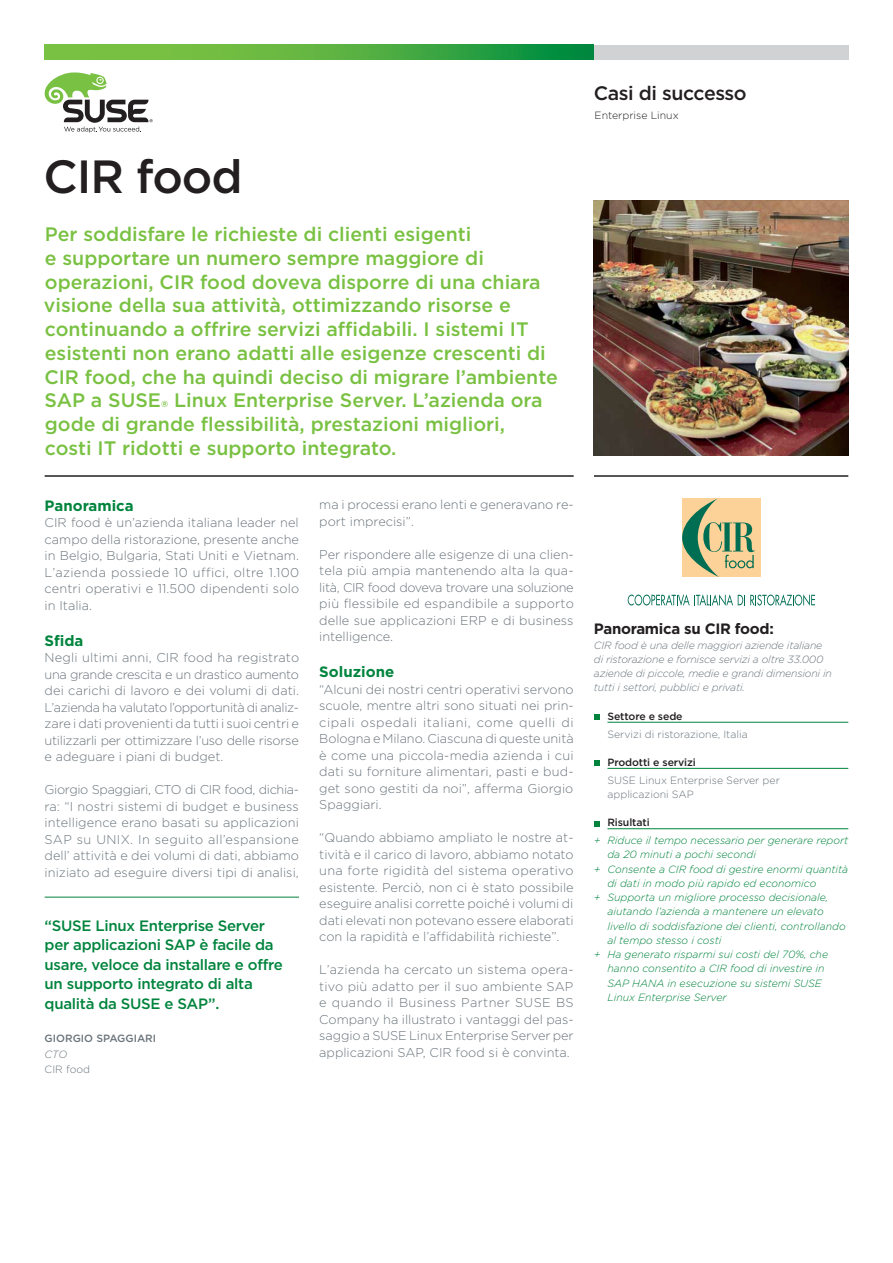
<style>
.page{position:relative;width:893px;height:1263px;background:#fff}
.page>*{position:absolute;margin:0;border:0;box-sizing:border-box;transform-origin:0 0}
.headline_bold_32_33{font:500 46.5px "Gotham";letter-spacing:-.02em;color:#231f20}
.intro1_bold_13_16{font:500 19.5px/23.9px "Gotham";color:#79c142}
.name_-_collateral_pi{font:500 19.5px "Gotham";letter-spacing:-.02em;color:#231f20}
.subhead1_10_13{font:500 15px/19.5px "Gotham";letter-spacing:-.02em;color:#00843d}
.subhead_10_13-green{font:700 15px "Gotham";color:#00843d}
.subhead_10_13-black{font:700 15px "Gotham";letter-spacing:-.02em;color:#231f20}
.body1{font:300 12.75px/16.5px "Gotham";color:#6a747b;text-align:justify}
.caption_7_9_5_italic{font:italic 300 10.5px/14.2px "Gotham";color:#00843d}
.caption_7_9_5_italic-2{font:italic 300 10.5px/14.2px "Gotham";letter-spacing:-.015em;color:#6a747b}
.caption_7_9_5-grey{font:300 10.5px/14.2px "Gotham";color:#6a747b}
.caption_7_9_5_rule_b{font:500 10.5px "Gotham";letter-spacing:-.01em;color:#231f20}
.quote_name_7_11-grey{font:500 10.5px "Gotham";color:#6a747b}
.caption_7pt{font:300 10.5px "Gotham";color:#231f20}
.subhead2_7_5_11{font:300 10.5px "Gotham";color:#6a747b}
.quote_title_7_11_ita{font:italic 300 10.5px "Gotham";color:#6a747b}
.intro1_bold_13_16-2{font:700 8.7px "Gotham";color:#79c142}
</style>
<div class="page">
<hr style="left:45px;top:475px;width:529px;height:2px;background:#231f20">
<hr style="left:594px;top:475px;width:254px;height:2px;background:#231f20">
<img style="left:594px;top:201px;width:254px;height:254px">
<hr style="left:607px;top:722px;width:241px;height:1px;background:#00843d">
<hr style="left:607px;top:768px;width:241px;height:1px;background:#00843d">
<hr style="left:607px;top:828px;width:241px;height:1px;background:#00843d">
<svg style="left:594px;top:715px;width:5px;height:5px"></svg>
<svg style="left:594px;top:761px;width:5px;height:5px"></svg>
<svg style="left:594px;top:821px;width:5px;height:5px"></svg>
<div style="left:594px;top:45px;width:254px;height:14px;background:#d1d2d4"></div>
<svg style="left:45px;top:45px;width:549px;height:14px"></svg>
<svg style="left:44px;top:72px;width:109px;height:61px"></svg>
<hr style="left:45px;top:897px;width:254px;height:1px;background:#00843d">
<svg style="left:628px;top:594px;width:187px;height:12px"></svg>
<div style="left:682px;top:499px;width:79px;height:78px;background:#fdd299"></div>
<svg style="left:682px;top:499px;width:73px;height:78px"></svg>
<p class="headline_bold_32_33" style="left:43px;top:150px;width:201px">CIR food</p>
<p class="intro1_bold_13_16" style="left:44px;top:222px;width:515px">Per soddisfare le richieste di clienti esigenti<br>e supportare un numero sempre maggiore di operazioni, CIR food doveva disporre di una chiara visione della sua attività, ottimizzando risorse e continuando a offrire servizi affidabili. I sistemi IT esistenti non erano adatti alle esigenze crescenti di CIR food, che ha quindi deciso di migrare l’ambiente SAP a SUSE</p>
<p class="intro1_bold_13_16" style="left:45px;top:388px;width:499px;text-indent:129px">Linux Enterprise Server. L’azienda ora gode di grande flessibilità, prestazioni migliori, costi IT ridotti e supporto integrato.</p>
<p class="intro1_bold_13_16-2" style="left:161px;top:399px;width:9px">®</p>
<p class="subhead_10_13-green" style="left:45px;top:497px;width:91px">Panoramica</p>
<p class="body1" style="left:45px;top:514px;width:256px">CIR food è un’azienda italiana leader nel campo della ristorazione, presente anche in Belgio, Bulgaria, Stati Uniti e Vietnam.<br>L’azienda possiede 10 uffici, oltre 1.100 centri operativi e 11.500 dipendenti solo in Italia.</p>
<p class="subhead_10_13-green" style="left:45px;top:632px;width:40px">Sfida</p>
<p class="body1" style="left:45px;top:649px;width:256px">Negli ultimi anni, CIR food ha registrato una grande crescita e un drastico aumento dei carichi di lavoro e dei volumi di dati.<br>L’azienda ha valutato l’opportunità di analiz&shy;zare i dati provenienti da tutti i suoi centri e utilizzarli per ottimizzare l’uso delle risorse e adeguare i piani di budget.</p>
<p class="body1" style="left:45px;top:781px;width:256px;text-align:left">Giorgio Spaggiari, CTO di CIR food, dichia&shy;ra: “I nostri sistemi di budget e business intelligence erano basati su applicazioni SAP su UNIX. In seguito all’espansione dell’ attività e dei volumi di dati, abbiamo iniziato ad eseguire diversi tipi di analisi,</p>
<p class="subhead1_10_13" style="left:45px;top:915px;width:240px">“SUSE Linux Enterprise Server per applicazioni SAP è facile da usare, veloce da installare e offre un supporto integrato di alta qualità da SUSE e SAP”.</p>
<p class="quote_name_7_11-grey" style="left:45px;top:1032px;width:113px">GIORGIO SPAGGIARI</p>
<p class="quote_title_7_11_ita" style="left:45px;top:1049px;width:24px">CTO</p>
<p class="subhead2_7_5_11" style="left:45px;top:1063px;width:47px">CIR food</p>
<p class="body1" style="left:319px;top:496px;width:256px">ma i processi erano lenti e generavano re&shy;port imprecisi”.</p>
<p class="body1" style="left:319px;top:546px;width:256px;text-align:left">Per rispondere alle esigenze di una clien&shy;tela più ampia mantenendo alta la qua-- lità, CIR food doveva trovare una soluzione più flessibile ed espandibile a supporto delle sue applicazioni ERP e di business intelligence.</p>
<p class="subhead_10_13-green" style="left:319px;top:663px;width:76px">Soluzione</p>
<p class="body1" style="left:319px;top:681px;width:256px">“Alcuni dei nostri centri operativi servono scuole, mentre altri sono situati nei prin&shy;cipali ospedali italiani, come quelli di Bologna e Milano. Ciascuna di queste unità è come una piccola-media azienda i cui dati su forniture alimentari, pasti e bud&shy;get sono gestiti da noi”, afferma Giorgio Spaggiari.</p>
<p class="body1" style="left:319px;top:829px;width:256px">“Quando abbiamo ampliato le nostre at&shy;tività e il carico di lavoro, abbiamo notato una forte rigidità del sistema operativo esistente. Perciò, non ci è stato possibile eseguire analisi corrette poiché i volumi di dati elevati non potevano essere elaborati con la rapidità e l’affidabilità richieste”.</p>
<p class="body1" style="left:319px;top:961px;width:256px">L’azienda ha cercato un sistema opera&shy;tivo più adatto per il suo ambiente SAP e quando il Business Partner SUSE BS Company ha illustrato i vantaggi del pas&shy;saggio a SUSE Linux Enterprise Server per applicazioni SAP, CIR food si è convinta.</p>
<p class="name_-_collateral_pi" style="left:594px;top:82px;width:155px">Casi di successo</p>
<p class="caption_7pt" style="left:595px;top:110px;width:86px">Enterprise Linux</p>
<p class="subhead_10_13-black" style="left:594px;top:620px;width:181px">Panoramica su CIR food:</p>
<p class="caption_7_9_5_italic-2" style="left:594px;top:638px;width:240px">CIR food è una delle maggiori aziende italiane di ristorazione e fornisce servizi a oltre 33.000 aziende di piccole, medie e grandi dimensioni in tutti i settori, pubblici e privati.</p>
<p class="caption_7_9_5_rule_b" style="left:607px;top:710px;width:77px">Settore e sede</p>
<p class="caption_7_9_5-grey" style="left:607px;top:726px;width:142px">Servizi di ristorazione, Italia</p>
<p class="caption_7_9_5_rule_b" style="left:607px;top:756px;width:90px">Prodotti e servizi</p>
<p class="caption_7_9_5-grey" style="left:607px;top:773px;width:174px">SUSE Linux Enterprise Server per applicazioni SAP</p>
<p class="caption_7_9_5_rule_b" style="left:607px;top:817px;width:44px">Risultati</p>
<p class="caption_7_9_5_italic" style="left:607px;top:833px;width:242px;text-indent:-14px">+ Riduce il tempo necessario per generare report da 20 minuti a pochi secondi</p>
<p class="caption_7_9_5_italic" style="left:607px;top:862px;width:242px;text-indent:-14px">+ Consente a CIR food di gestire enormi quantità di dati in modo più rapido ed economico</p>
<p class="caption_7_9_5_italic" style="left:607px;top:890px;width:240px;text-indent:-14px">+ Supporta un migliore processo decisionale, aiutando l’azienda a mantenere un elevato livello di soddisfazione dei clienti, controllando al tempo stesso i costi</p>
<p class="caption_7_9_5_italic" style="left:607px;top:947px;width:222px;text-indent:-14px">+ Ha generato risparmi sui costi del 70%, che hanno consentito a CIR food di investire in SAP HANA in esecuzione su sistemi SUSE Linux Enterprise Server</p>
</div>
